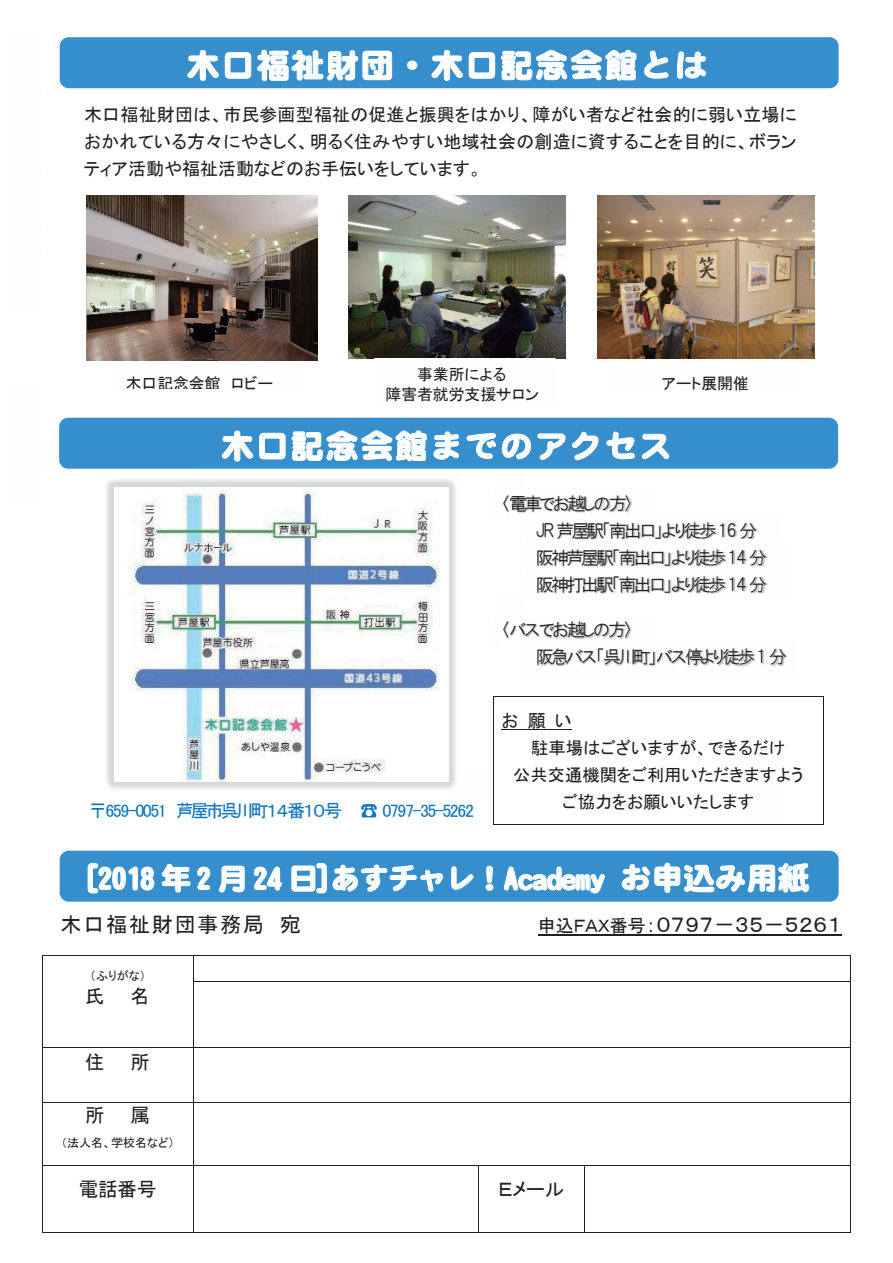
<style>
.page{position:relative;width:893px;height:1263px;background:#fff}
.page>*{position:absolute;margin:0;border:0;box-sizing:border-box;transform-origin:0 0}
.t1{font:33px "DF Maru Gothic N SB WIN RKSJ H";letter-spacing:.06em;color:#fff}
.t2{font:31.5px "DF Maru Gothic N SB WIN RKSJ H";color:#fff}
.t3{font:30px "DF Maru Gothic N SB WIN RKSJ H";letter-spacing:-.025em;color:#fff}
.t4{font:21px "MS P Gothic";color:#231f20}
.t5{font:21px "MS P Gothic";letter-spacing:.075em;color:#231f20}
.t6{font:19.5px "MS P Gothic";color:#231f20}
.t7{font:18px/27px "MS P Gothic";letter-spacing:.005em;color:#231f20;text-align:justify}
.t8{font:18px "HGP Gothic M";letter-spacing:-.125em;color:#231f20}
.t9{font:18px "MS P Gothic";letter-spacing:-.085em;color:#1075bc}
.t10{font:18px "HGP Gothic M";letter-spacing:-.09em;color:#231f20}
.t11{font:18px "HGP Gothic M";letter-spacing:-.085em;color:#231f20}
.t12{font:17.25px/27px "MS P Gothic";color:#231f20;text-align:center}
.t13{font:15.9px "MS P Gothic";color:#231f20}
.t14{font:12px "MS P Gothic";color:#231f20}
</style>
<div class="page">
<hr style="left:538px;top:934px;width:304px;height:1px;background:#231f20">
<img style="left:504px;top:495px;width:129px;height:18px">
<img style="left:536px;top:522px;width:222px;height:18px">
<img style="left:537px;top:549px;width:231px;height:18px">
<img style="left:537px;top:576px;width:231px;height:18px">
<img style="left:504px;top:621px;width:128px;height:19px">
<img style="left:537px;top:648px;width:251px;height:19px">
<hr style="left:502px;top:729px;width:70px;height:1px;background:#231f20">
<hr style="left:494px;top:696px;width:329px;height:1px;background:#231f20">
<hr style="left:493px;top:696px;width:1px;height:128px;background:#231f20">
<hr style="left:494px;top:824px;width:329px;height:1px;background:#231f20">
<hr style="left:823px;top:696px;width:1px;height:128px;background:#231f20">
<hr style="left:43px;top:955px;width:150px;height:1px;background:#231f20">
<hr style="left:194px;top:955px;width:656px;height:1px;background:#231f20">
<svg style="left:42px;top:955px;width:1px;height:27px"></svg>
<svg style="left:193px;top:955px;width:1px;height:27px"></svg>
<hr style="left:194px;top:981px;width:656px;height:1px;background:#231f20">
<svg style="left:850px;top:955px;width:1px;height:27px"></svg>
<hr style="left:42px;top:982px;width:1px;height:65px;background:#231f20">
<hr style="left:193px;top:982px;width:1px;height:65px;background:#231f20">
<hr style="left:850px;top:982px;width:1px;height:65px;background:#231f20">
<hr style="left:43px;top:1047px;width:150px;height:1px;background:#231f20">
<hr style="left:194px;top:1047px;width:656px;height:1px;background:#231f20">
<hr style="left:42px;top:1047px;width:1px;height:55px;background:#231f20">
<hr style="left:193px;top:1047px;width:1px;height:55px;background:#231f20">
<hr style="left:850px;top:1047px;width:1px;height:55px;background:#231f20">
<hr style="left:43px;top:1102px;width:150px;height:1px;background:#231f20">
<hr style="left:194px;top:1102px;width:656px;height:1px;background:#231f20">
<hr style="left:42px;top:1102px;width:1px;height:63px;background:#231f20">
<hr style="left:193px;top:1102px;width:1px;height:63px;background:#231f20">
<hr style="left:850px;top:1102px;width:1px;height:63px;background:#231f20">
<hr style="left:43px;top:1165px;width:150px;height:1px;background:#231f20">
<hr style="left:194px;top:1165px;width:284px;height:1px;background:#231f20">
<hr style="left:479px;top:1165px;width:105px;height:1px;background:#231f20">
<hr style="left:585px;top:1165px;width:265px;height:1px;background:#231f20">
<hr style="left:42px;top:1165px;width:1px;height:67px;background:#231f20">
<hr style="left:43px;top:1232px;width:150px;height:1px;background:#231f20">
<hr style="left:193px;top:1165px;width:1px;height:67px;background:#231f20">
<hr style="left:194px;top:1232px;width:284px;height:1px;background:#231f20">
<hr style="left:478px;top:1165px;width:1px;height:67px;background:#231f20">
<hr style="left:479px;top:1232px;width:105px;height:1px;background:#231f20">
<hr style="left:584px;top:1165px;width:1px;height:67px;background:#231f20">
<hr style="left:585px;top:1232px;width:265px;height:1px;background:#231f20">
<hr style="left:850px;top:1165px;width:1px;height:67px;background:#231f20">
<img style="left:127px;top:487px;width:313px;height:294px">
<div style="left:60px;top:37px;width:779px;height:51px;background:#3790cd;border:2px solid #3790cd;border-radius:8px"></div>
<svg style="left:187px;top:49px;width:206px;height:32px"></svg>
<svg style="left:407px;top:60px;width:11px;height:10px"></svg>
<svg style="left:431px;top:49px;width:206px;height:32px"></svg>
<svg style="left:644px;top:50px;width:25px;height:29px"></svg>
<svg style="left:677px;top:51px;width:30px;height:28px"></svg>
<img style="left:86px;top:195px;width:232px;height:166px">
<img style="left:348px;top:195px;width:218px;height:163px">
<img style="left:597px;top:195px;width:217px;height:163px">
<div style="left:59px;top:418px;width:779px;height:51px;background:#3790cd;border:2px solid #3790cd;border-radius:8px"></div>
<svg style="left:221px;top:430px;width:206px;height:32px"></svg>
<svg style="left:433px;top:432px;width:26px;height:28px"></svg>
<svg style="left:466px;top:433px;width:65px;height:27px"></svg>
<svg style="left:537px;top:433px;width:29px;height:27px"></svg>
<svg style="left:572px;top:431px;width:27px;height:30px"></svg>
<svg style="left:606px;top:431px;width:64px;height:29px"></svg>
<div style="left:60px;top:851px;width:779px;height:51px;background:#3790cd;border:2px solid #3790cd;border-radius:8px"></div>
<img style="left:59px;top:857px;width:780px;height:38px">
<svg style="left:87px;top:863px;width:68px;height:31px"></svg>
<svg style="left:161px;top:863px;width:30px;height:30px"></svg>
<svg style="left:197px;top:866px;width:14px;height:24px"></svg>
<svg style="left:218px;top:865px;width:27px;height:28px"></svg>
<svg style="left:253px;top:866px;width:30px;height:25px"></svg>
<svg style="left:291px;top:863px;width:153px;height:32px"></svg>
<svg style="left:451px;top:866px;width:23px;height:24px"></svg>
<svg style="left:485px;top:865px;width:9px;height:26px"></svg>
<svg style="left:504px;top:866px;width:101px;height:29px"></svg>
<svg style="left:621px;top:857px;width:188px;height:36px"></svg>
<h1 class="t1" style="left:187px;top:49px;width:522px">木口福祉財団・木口記念会館とは</h1>
<p class="t7" style="left:84px;top:101px;width:714px">木口福祉財団は、市民参画型福祉の促進と振興をはかり、障がい者など社会的に弱い立場におかれている方々にやさしく、明るく住みやすい地域社会の創造に資することを目的に、ボランティア活動や福祉活動などのお手伝いをしています。</p>
<p class="t13" style="left:417px;top:366px;width:91px">事業所による</p>
<p class="t13" style="left:231px;top:375px;width:44px">ロビー</p>
<p class="t13" style="left:126px;top:375px;width:96px">木口記念会館</p>
<p class="t13" style="left:662px;top:375px;width:88px">アート展開催</p>
<p class="t13" style="left:386px;top:387px;width:155px">障害者就労支援サロン</p>
<h1 class="t1" style="left:221px;top:429px;width:453px">木口記念会館までのアクセス</h1>
<p class="t10" style="left:502px;top:494px;width:127px">〈電車でお越しの方</p>
<p class="t8" style="left:624px;top:494px;width:10px">〈</p>
<p class="t8" style="left:654px;top:521px;width:105px">」より徒歩16 分</p>
<p class="t8" style="left:601px;top:521px;width:57px">「南出口</p>
<p class="t8" style="left:536px;top:521px;width:70px">JR 芦屋駅</p>
<p class="t8" style="left:664px;top:548px;width:105px">」より徒歩14 分</p>
<p class="t8" style="left:611px;top:548px;width:57px">「南出口</p>
<p class="t8" style="left:536px;top:548px;width:80px">阪神芦屋駅</p>
<p class="t8" style="left:664px;top:575px;width:105px">」より徒歩14 分</p>
<p class="t8" style="left:611px;top:575px;width:57px">「南出口</p>
<p class="t8" style="left:536px;top:575px;width:80px">阪神打出駅</p>
<p class="t11" style="left:502px;top:620px;width:126px">〈バスでお越しの方</p>
<p class="t8" style="left:623px;top:620px;width:10px">〈</p>
<p class="t9" style="left:89px;top:801px;width:80px">〒659-0051</p>
<p class="t9" style="left:176px;top:801px;width:95px">芦屋市呉川町</p>
<p class="t9" style="left:266px;top:801px;width:41px">１４番</p>
<p class="t9" style="left:302px;top:801px;width:41px">１０号</p>
<p class="t9" style="left:360px;top:801px;width:115px">☎ 0797-35-5262</p>
<p class="t10" style="left:648px;top:647px;width:140px">」バス停より徒歩1 分</p>
<p class="t8" style="left:536px;top:647px;width:117px">阪急バス「呉川町</p>
<p class="t7" style="left:502px;top:706px;width:19px">お</p>
<p class="t12" style="left:513px;top:734px;width:291px">駐車場はございますが、できるだけ<br>公共交通機関をご利用いただきますようご協力をお願いいたします</p>
<p class="t7" style="left:528px;top:706px;width:19px">願</p>
<p class="t7" style="left:555px;top:706px;width:19px">い</p>
<h3 class="t3" style="left:83px;top:863px;width:523px">[2018 年 2 月 24 日]あすチャレ！Academy</h3>
<h2 class="t2" style="left:620px;top:862px;width:191px">お申込み用紙</h2>
<p class="t5" style="left:61px;top:913px;width:205px">木口福祉財団事務局</p>
<p class="t14" style="left:90px;top:970px;width:57px">（ふりがな(</p>
<p class="t6" style="left:131px;top:986px;width:21px">名</p>
<p class="t6" style="left:85px;top:986px;width:21px">氏</p>
<p class="t5" style="left:280px;top:913px;width:23px">宛</p>
<p class="t6" style="left:85px;top:1052px;width:21px">住</p>
<p class="t6" style="left:131px;top:1052px;width:21px">所</p>
<p class="t6" style="left:85px;top:1105px;width:21px">所</p>
<p class="t14" style="left:61px;top:1136px;width:115px">（法人名、学校名など(</p>
<p class="t6" style="left:131px;top:1105px;width:21px">属</p>
<p class="t6" style="left:79px;top:1179px;width:79px">電話番号</p>
<p class="t7" style="left:538px;top:911px;width:109px">申込ＦＡＸ番号</p>
<p class="t4" style="left:646px;top:913px;width:198px">：０７９７－３５－５２６１</p>
<p class="t6" style="left:498px;top:1179px;width:68px">Ｅメール</p>
</div>
